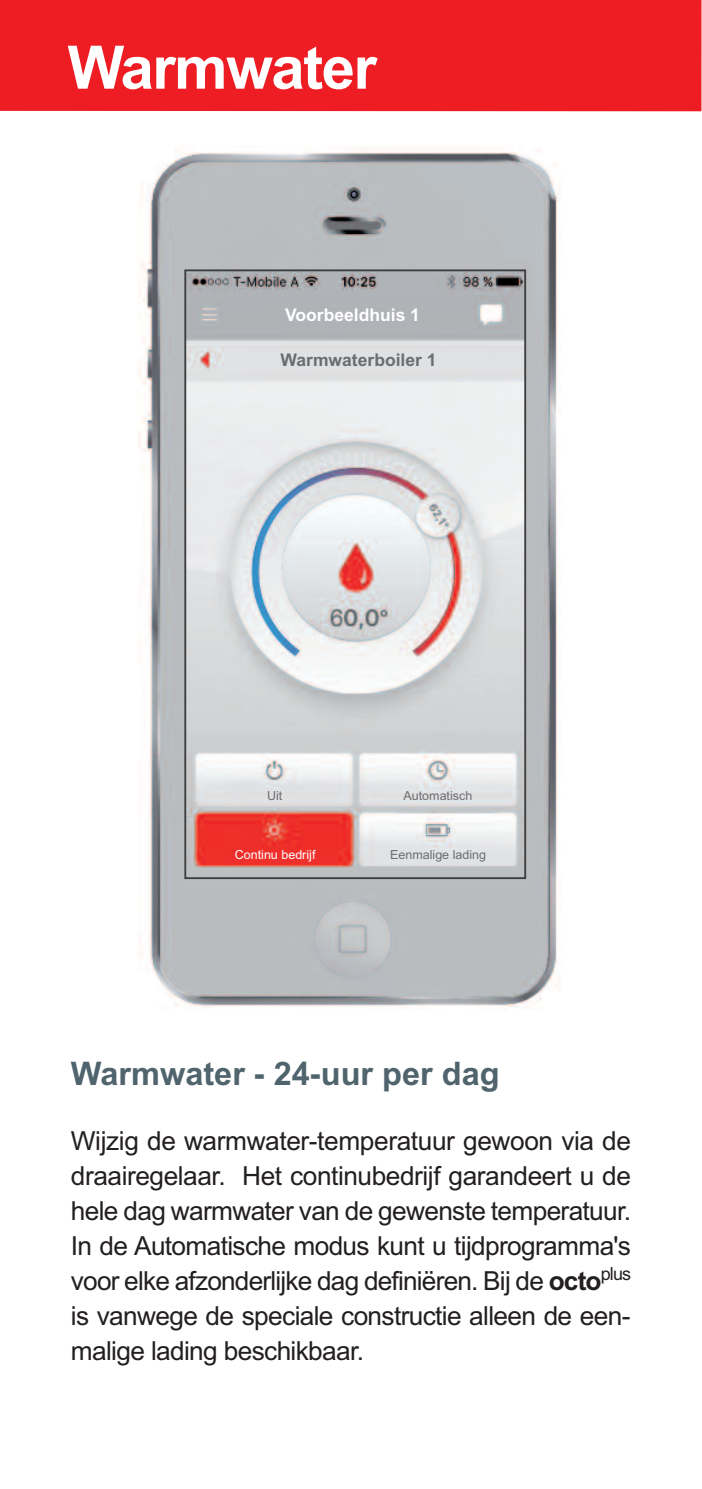
<style>
.page{position:relative;width:702px;height:1489px;background:#fff}
.page>*{position:absolute;margin:0;border:0;box-sizing:border-box;transform-origin:0 0}
.t1{font:700 60px "Arial";letter-spacing:-.025em;color:#fff}
.t2{font:700 32.5px "Arial";color:#50646d}
.t3{font:26.25px/35px "Arial";letter-spacing:-.025em;color:#231f20;text-align:justify}
.t4{font:700 17.5px "Arial";color:#6c6d70}
.t5{font:700 17.5px "Arial";color:#fff}
.t6{font:12.5px "Arial";color:#6c6d70}
.t7{font:12.5px "Arial";color:#fff}
.s1{font-weight:700}
</style>
<div class="page">
<img style="left:138px;top:148px;width:423px;height:859px">
<div style="left:0;top:0;width:701px;height:111px;background:#ee1d23"></div>
<img style="left:187px;top:272px;width:336px;height:604px">
<div style="left:184px;top:269px;width:342px;height:610px;border:2px solid #3e3e3f"></div>
<h1 class="t1" style="left:68px;top:33px;width:311px">Warmwater</h1>
<p class="t5" style="left:285px;top:305px;width:136px">Voorbeeldhuis 1</p>
<p class="t4" style="left:280px;top:349px;width:157px">Warmwaterboiler 1</p>
<p class="t6" style="left:267px;top:788px;width:17px">Uit</p>
<p class="t6" style="left:403px;top:788px;width:70px">Automatisch</p>
<p class="t7" style="left:235px;top:847px;width:82px">Continu bedrijf</p>
<p class="t6" style="left:390px;top:847px;width:97px">Eenmalige lading</p>
<p class="t2" style="left:71px;top:1054px;width:430px">Warmwater - 24-uur per dag</p>
<p class="t3" style="left:71px;top:1123px;width:561px">Wijzig de warmwater-temperatuur gewoon via de draairegelaar. Het continubedrijf garandeert u de hele dag warmwater van de gewenste temperatuur.<br>In de Automatische modus kunt u tijdprogramma's voor elke afzonderlijke dag definiëren. Bij de <span class="s1">octo</span><sup>plus </sup>is vanwege de speciale constructie alleen de een&shy;malige lading beschikbaar.</p>
</div>
